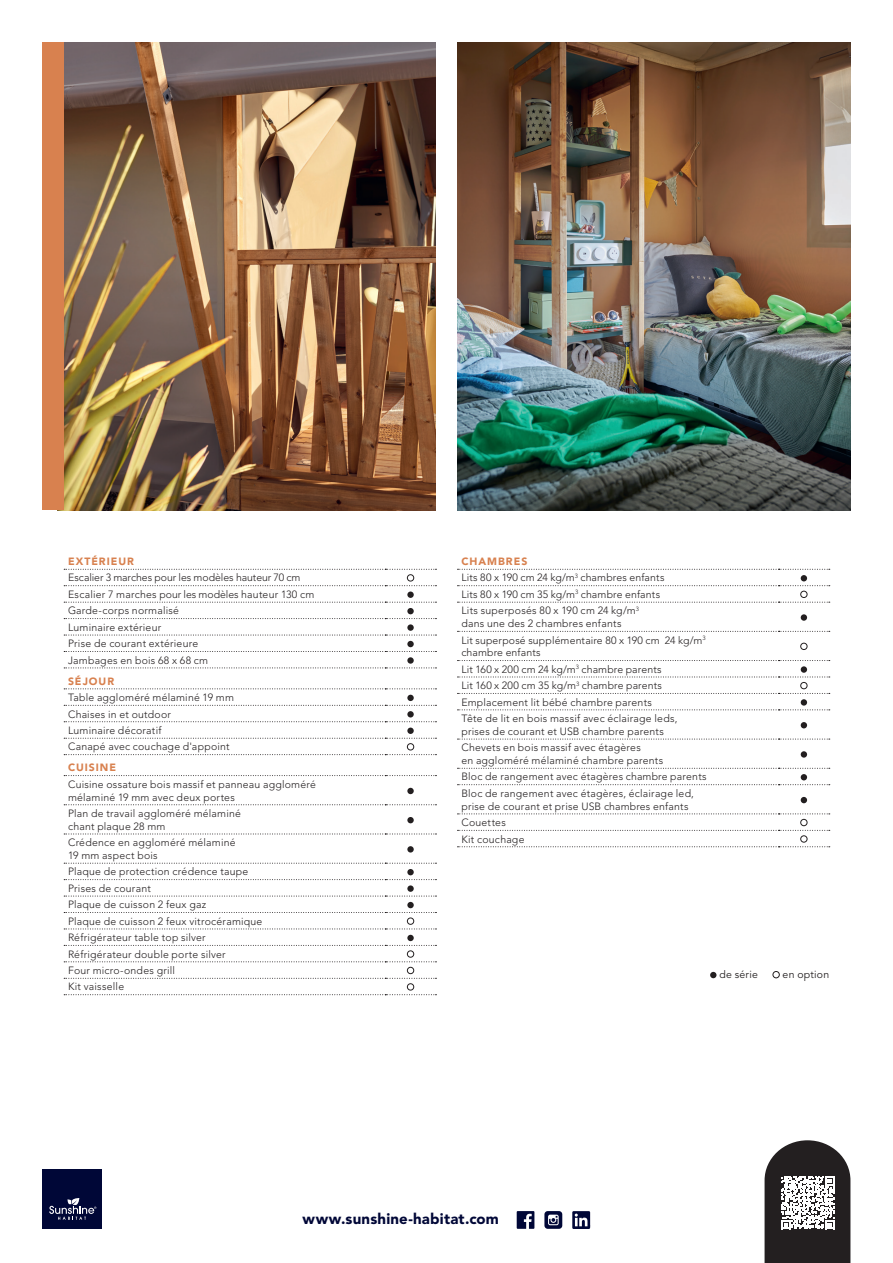
<style>
.page{position:relative;width:893px;height:1263px;background:#fff}
.page>*{position:absolute;margin:0;border:0;box-sizing:border-box;transform-origin:0 0}
.t1{font:900 15px "Avenir LT Std";letter-spacing:.015em;color:#000737}
.t2{font:300 10.5px/12.8px "Avenir LT Std";letter-spacing:.02em;color:#231f20}
.t3{font:300 10.5px "Avenir LT Std";letter-spacing:-.005em;color:#231f20}
.TAB_WL{font:900 10.5px "Avenir LT Std";letter-spacing:.095em;color:#d8814f}
.t4{font:10.5px "Avenir LT Std";letter-spacing:.025em;color:#231f20}
</style>
<div class="page">
<img style="left:457px;top:43px;width:393px;height:467px">
<img style="left:64px;top:43px;width:372px;height:467px">
<div style="left:43px;top:43px;width:21px;height:467px;background:#d8814f"></div>
<svg style="left:572px;top:1211px;width:18px;height:18px"></svg>
<svg style="left:517px;top:1211px;width:17px;height:18px"></svg>
<svg style="left:544px;top:1211px;width:18px;height:18px"></svg>
<div style="left:43px;top:1169px;width:59px;height:60px;background:#000737"></div>
<svg style="left:49px;top:1198px;width:47px;height:22px"></svg>
<svg style="left:710px;top:972px;width:6px;height:6px"></svg>
<div style="left:773px;top:971px;width:7px;height:7px;border:1px solid #231f20;border-radius:50%"></div>
<svg style="left:64px;top:602px;width:372px;height:1px"></svg>
<svg style="left:64px;top:618px;width:372px;height:1px"></svg>
<svg style="left:64px;top:721px;width:372px;height:1px"></svg>
<svg style="left:64px;top:738px;width:372px;height:1px"></svg>
<svg style="left:64px;top:754px;width:372px;height:1px"></svg>
<svg style="left:64px;top:834px;width:372px;height:1px"></svg>
<svg style="left:64px;top:863px;width:372px;height:1px"></svg>
<svg style="left:64px;top:879px;width:372px;height:1px"></svg>
<svg style="left:64px;top:896px;width:372px;height:1px"></svg>
<svg style="left:64px;top:912px;width:372px;height:1px"></svg>
<svg style="left:64px;top:928px;width:372px;height:1px"></svg>
<svg style="left:64px;top:945px;width:372px;height:1px"></svg>
<svg style="left:64px;top:961px;width:372px;height:1px"></svg>
<svg style="left:64px;top:978px;width:372px;height:1px"></svg>
<svg style="left:64px;top:994px;width:372px;height:1px"></svg>
<svg style="left:64px;top:635px;width:372px;height:1px"></svg>
<svg style="left:64px;top:651px;width:372px;height:1px"></svg>
<svg style="left:64px;top:667px;width:372px;height:1px"></svg>
<svg style="left:64px;top:569px;width:372px;height:1px"></svg>
<svg style="left:64px;top:585px;width:372px;height:1px"></svg>
<svg style="left:64px;top:688px;width:372px;height:1px"></svg>
<svg style="left:64px;top:705px;width:372px;height:1px"></svg>
<svg style="left:64px;top:775px;width:372px;height:1px"></svg>
<svg style="left:64px;top:804px;width:372px;height:1px"></svg>
<div style="left:407px;top:574px;width:7px;height:7px;border:1px solid #231f20;border-radius:50%"></div>
<div style="left:407px;top:591px;width:7px;height:7px;background:#231f20;border-radius:50%"></div>
<div style="left:407px;top:608px;width:7px;height:6px;background:#231f20;border-radius:50%"></div>
<svg style="left:407px;top:624px;width:7px;height:7px"></svg>
<div style="left:407px;top:641px;width:7px;height:6px;background:#231f20;border-radius:50%"></div>
<svg style="left:407px;top:657px;width:7px;height:7px"></svg>
<div style="left:407px;top:695px;width:7px;height:6px;background:#231f20;border-radius:50%"></div>
<div style="left:407px;top:711px;width:7px;height:6px;background:#231f20;border-radius:50%"></div>
<div style="left:407px;top:727px;width:7px;height:7px;background:#231f20;border-radius:50%"></div>
<div style="left:407px;top:743px;width:7px;height:7px;border:1px solid #231f20;border-radius:50%"></div>
<div style="left:407px;top:788px;width:7px;height:6px;background:#231f20;border-radius:50%"></div>
<div style="left:407px;top:817px;width:7px;height:6px;background:#231f20;border-radius:50%"></div>
<div style="left:407px;top:846px;width:7px;height:6px;background:#231f20;border-radius:50%"></div>
<div style="left:407px;top:869px;width:7px;height:6px;background:#231f20;border-radius:50%"></div>
<svg style="left:407px;top:885px;width:7px;height:7px"></svg>
<div style="left:407px;top:902px;width:7px;height:6px;background:#231f20;border-radius:50%"></div>
<div style="left:407px;top:917px;width:7px;height:8px;border:1px solid #231f20;border-radius:50%"></div>
<div style="left:407px;top:935px;width:7px;height:6px;background:#231f20;border-radius:50%"></div>
<div style="left:407px;top:950px;width:7px;height:7px;border:1px solid #231f20;border-radius:50%"></div>
<div style="left:407px;top:967px;width:7px;height:7px;border:1px solid #231f20;border-radius:50%"></div>
<div style="left:407px;top:983px;width:7px;height:7px;border:1px solid #231f20;border-radius:50%"></div>
<svg style="left:457px;top:602px;width:373px;height:1px"></svg>
<svg style="left:457px;top:631px;width:373px;height:1px"></svg>
<svg style="left:457px;top:660px;width:373px;height:1px"></svg>
<svg style="left:457px;top:677px;width:373px;height:1px"></svg>
<svg style="left:457px;top:693px;width:373px;height:1px"></svg>
<svg style="left:457px;top:709px;width:373px;height:1px"></svg>
<svg style="left:457px;top:739px;width:373px;height:1px"></svg>
<svg style="left:457px;top:813px;width:373px;height:1px"></svg>
<svg style="left:457px;top:830px;width:373px;height:1px"></svg>
<svg style="left:457px;top:846px;width:373px;height:1px"></svg>
<svg style="left:457px;top:569px;width:373px;height:17px"></svg>
<div style="left:800px;top:591px;width:7px;height:7px;border:1px solid #231f20;border-radius:50%"></div>
<div style="left:801px;top:614px;width:6px;height:7px;background:#231f20;border-radius:50%"></div>
<div style="left:800px;top:643px;width:7px;height:7px;border:1px solid #231f20;border-radius:50%"></div>
<div style="left:801px;top:666px;width:6px;height:7px;background:#231f20;border-radius:50%"></div>
<div style="left:800px;top:682px;width:7px;height:7px;border:1px solid #231f20;border-radius:50%"></div>
<div style="left:801px;top:699px;width:6px;height:7px;background:#231f20;border-radius:50%"></div>
<svg style="left:801px;top:722px;width:6px;height:6px"></svg>
<div style="left:801px;top:751px;width:6px;height:7px;background:#231f20;border-radius:50%"></div>
<svg style="left:457px;top:768px;width:373px;height:17px"></svg>
<svg style="left:801px;top:797px;width:6px;height:6px"></svg>
<div style="left:800px;top:819px;width:7px;height:7px;border:1px solid #231f20;border-radius:50%"></div>
<div style="left:800px;top:835px;width:7px;height:7px;border:1px solid #231f20;border-radius:50%"></div>
<svg style="left:765px;top:1140px;width:85px;height:123px"></svg>
<p class="TAB_WL" style="left:68px;top:555px;width:67px">EXTÉRIEUR</p>
<p class="t3" style="left:68px;top:572px;width:234px">Escalier 3 marches pour les modèles hauteur 70 cm</p>
<p class="t2" style="left:68px;top:588px;width:248px">Escalier 7 marches pour les modèles hauteur 130 cm</p>
<p class="t2" style="left:68px;top:604px;width:112px">Garde-corps normalisé</p>
<p class="t2" style="left:68px;top:621px;width:95px">Luminaire extérieur</p>
<p class="t2" style="left:68px;top:637px;width:132px">Prise de courant extérieure</p>
<p class="t2" style="left:68px;top:654px;width:142px">Jambages en bois 68 x 68 cm</p>
<p class="TAB_WL" style="left:68px;top:675px;width:48px">SÉJOUR</p>
<p class="t2" style="left:68px;top:691px;width:168px">Table aggloméré mélaminé 19 mm</p>
<p class="t2" style="left:68px;top:707px;width:105px">Chaises in et outdoor</p>
<p class="t2" style="left:68px;top:724px;width:95px">Luminaire décoratif</p>
<p class="t2" style="left:68px;top:740px;width:163px">Canapé avec couchage d'appoint</p>
<p class="TAB_WL" style="left:68px;top:761px;width:50px">CUISINE</p>
<p class="t2" style="left:68px;top:778px;width:249px">Cuisine ossature bois massif et panneau aggloméré mélaminé 19 mm avec deux portes</p>
<p class="t2" style="left:68px;top:807px;width:174px">Plan de travail aggloméré mélaminé chant plaque 28 mm</p>
<p class="t2" style="left:68px;top:836px;width:169px">Crédence en aggloméré mélaminé<br>19 mm aspect bois</p>
<p class="t2" style="left:68px;top:865px;width:182px">Plaque de protection crédence taupe</p>
<p class="t2" style="left:68px;top:882px;width:84px">Prises de courant</p>
<p class="t2" style="left:68px;top:898px;width:140px">Plaque de cuisson 2 feux gaz</p>
<p class="t2" style="left:68px;top:915px;width:196px">Plaque de cuisson 2 feux vitrocéramique</p>
<p class="t2" style="left:68px;top:931px;width:139px">Réfrigérateur table top silver</p>
<p class="t2" style="left:68px;top:948px;width:159px">Réfrigérateur double porte silver</p>
<p class="t2" style="left:68px;top:964px;width:108px">Four micro-ondes grill</p>
<p class="t2" style="left:68px;top:980px;width:58px">Kit vaisselle</p>
<p class="TAB_WL" style="left:461px;top:555px;width:67px">CHAMBRES</p>
<p class="t2" style="left:461px;top:571px;width:205px">Lits 80 x 190 cm 24 kg/m<sup>3</sup> chambres enfants</p>
<p class="t2" style="left:461px;top:588px;width:200px">Lits 80 x 190 cm 35 kg/m<sup>3</sup> chambre enfants</p>
<p class="t2" style="left:461px;top:604px;width:179px">Lits superposés 80 x 190 cm 24 kg/m<sup>3 </sup>dans une des 2 chambres enfants</p>
<p class="t2" style="left:461px;top:634px;width:246px">Lit superposé supplémentaire 80 x 190 cm 24 kg/m<sup>3 </sup>chambre enfants</p>
<p class="t2" style="left:461px;top:663px;width:202px">Lit 160 x 200 cm 24 kg/m<sup>3</sup> chambre parents</p>
<p class="t2" style="left:461px;top:679px;width:202px">Lit 160 x 200 cm 35 kg/m<sup>3</sup> chambre parents</p>
<p class="t2" style="left:461px;top:696px;width:192px">Emplacement lit bébé chambre parents</p>
<p class="t2" style="left:461px;top:712px;width:218px">Tête de lit en bois massif avec éclairage leds, prises de courant et USB chambre parents</p>
<p class="t2" style="left:461px;top:741px;width:203px">Chevets en bois massif avec étagères<br>en aggloméré mélaminé chambre parents</p>
<p class="t2" style="left:461px;top:770px;width:247px">Bloc de rangement avec étagères chambre parents</p>
<p class="t2" style="left:461px;top:787px;width:234px">Bloc de rangement avec étagères, éclairage led, prise de courant et prise USB chambres enfants</p>
<p class="t2" style="left:461px;top:816px;width:46px">Couettes</p>
<p class="t2" style="left:461px;top:832px;width:65px">Kit couchage</p>
<p class="t4" style="left:719px;top:968px;width:40px">de série</p>
<p class="t4" style="left:783px;top:968px;width:48px">en option</p>
<h1 class="t1" style="left:303px;top:1210px;width:198px">www.sunshine-habitat.com</h1>
</div>
